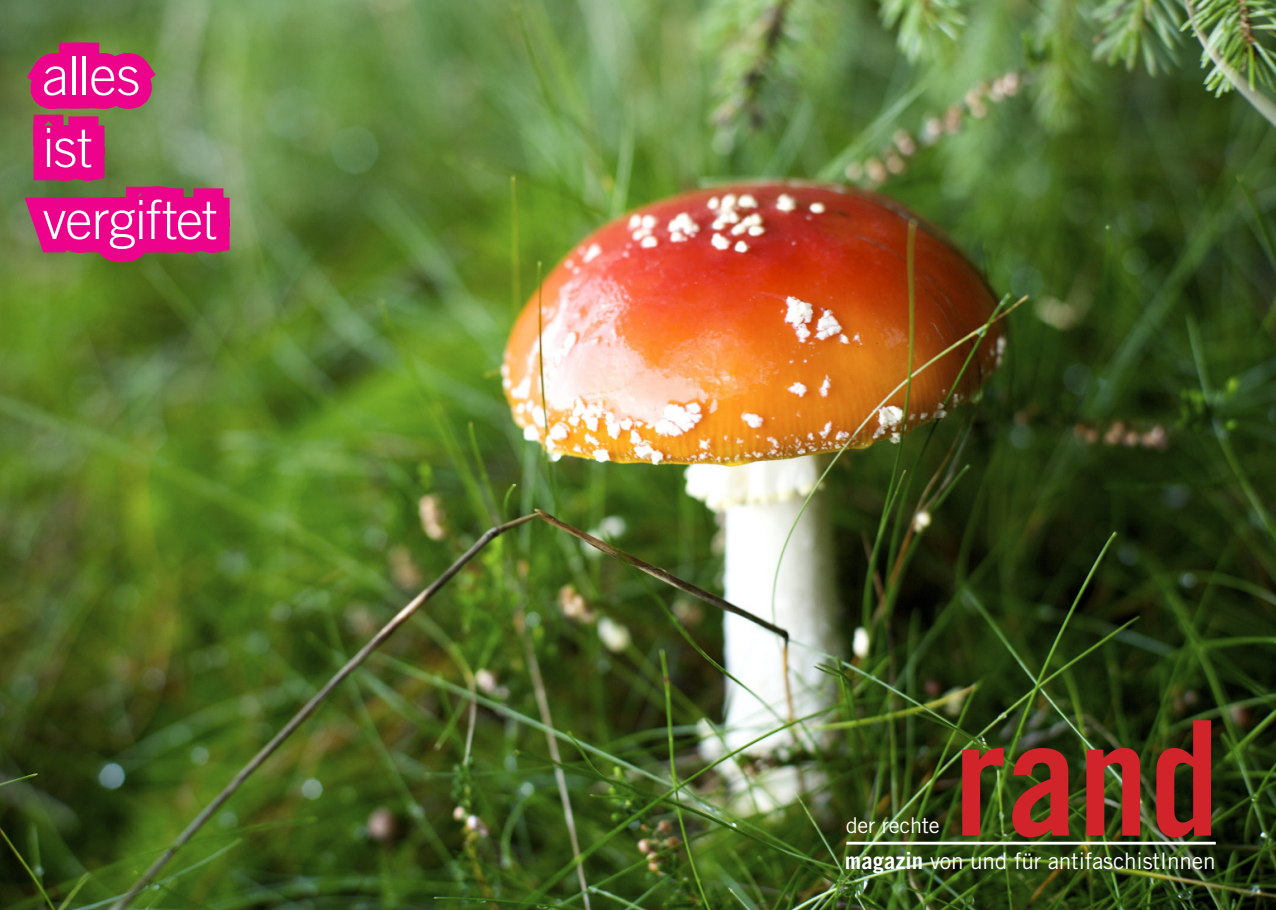
<style>
.page{position:relative;width:1276px;height:910px;background:#fff}
.page>*{position:absolute;margin:0;border:0;box-sizing:border-box;transform-origin:0 0}
.t1{font:159.9px "Trade Gothic Bold Cond Twenty";color:#d1232a}
.t2{font:300 54px/72px "Trade Gothic";letter-spacing:-.015em;color:#fff}
.t3{font:22.8px "Trade Gothic";letter-spacing:-.01em;color:#fff}
.t4{font:21.6px "Trade Gothic";letter-spacing:-.01em;color:#fff}
.s1{font-weight:700}
</style>
<div class="page">
<img style="left:0;top:0;width:1276px;height:910px">
<hr style="left:846px;top:842px;width:369px;height:3px;background:#fff">
<svg style="left:6px;top:40px;width:237px;height:360px;background:#8a5f53"></svg>
<h2 class="t2" style="left:43px;top:39px;width:176px">alles<br>ist vergiftet</h2>
<p class="t4" style="left:845px;top:812px;width:96px">der rechte</p>
<h1 class="t1" style="left:953px;top:681px;width:267px">rand</h1>
<p class="t3" style="left:845px;top:847px;width:372px"><span class="s1">magazin</span> von und für antifaschistInnen</p>
</div>
